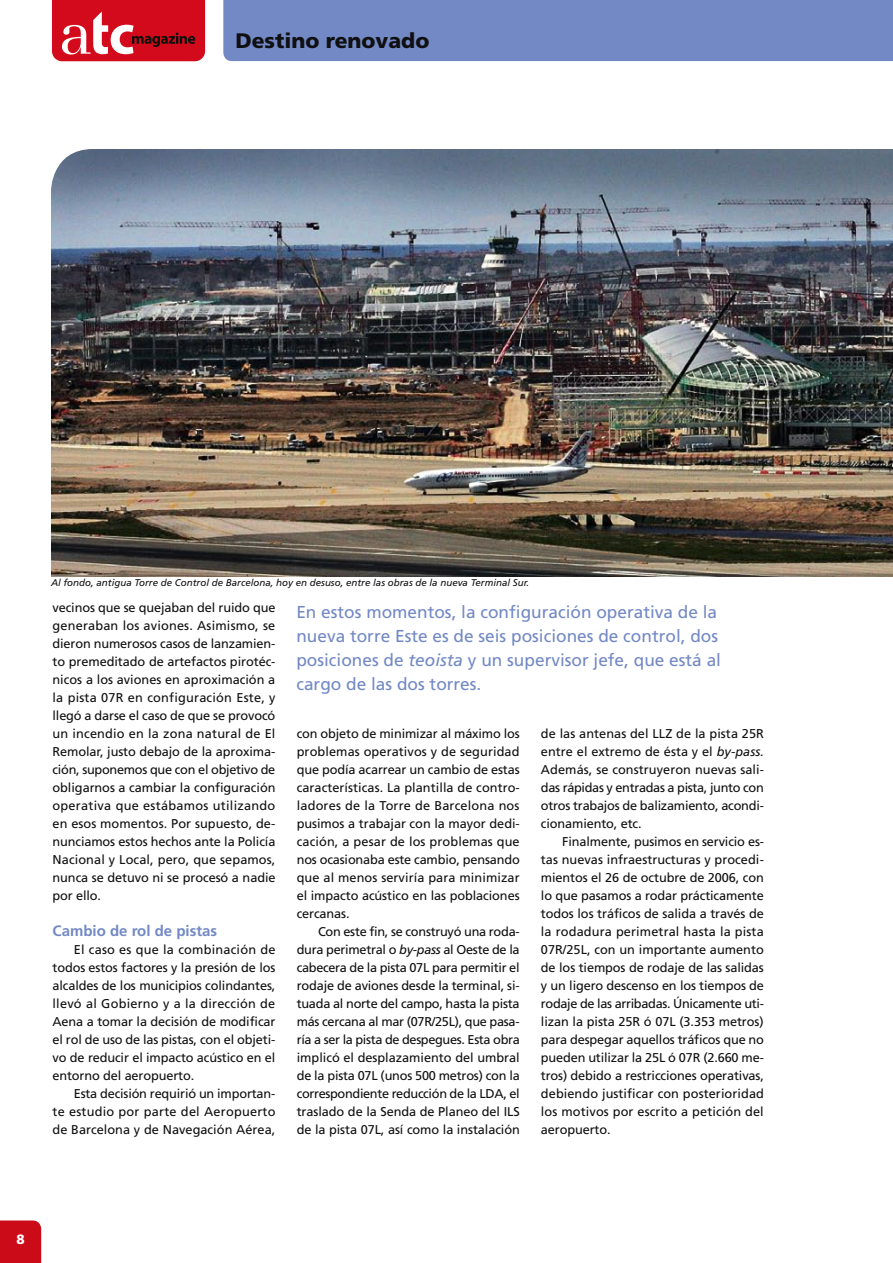
<style>
.page{position:relative;width:893px;height:1263px;background:#fff}
.page>*{position:absolute;margin:0;border:0;box-sizing:border-box;transform-origin:0 0}
.t1{font:900 21px "Frutiger";color:#101012}
.t2{font:17.25px/24px "Frutiger";color:#7389c5}
.t3{font:700 15px "Frutiger";color:#7389c5}
.t4{font:900 13.5px "Frutiger";color:#fff}
.t5{font:12.75px/18px "Frutiger";letter-spacing:-.005em;color:#101012;text-align:justify}
.t6{font:italic 9.75px "Frutiger";color:#101012}
.s1{font-style:italic}
</style>
<div class="page">
<img style="left:51px;top:149px;width:842px;height:427px">
<div style="left:0;top:1220px;width:41px;height:43px;background:#cb0b18"></div>
<svg style="left:51px;top:0;width:154px;height:191px"></svg>
<div style="left:223px;top:0;width:670px;height:61px;background:#7389c5"></div>
<h1 class="t1" style="left:235px;top:28px;width:195px">Destino renovado</h1>
<p class="t6" style="left:51px;top:577px;width:480px">Al fondo, antigua Torre de Control de Barcelona, hoy en desuso, entre las obras de la nueva Terminal Sur.</p>
<p class="t5" style="left:53px;top:598px;width:225px">vecinos que se quejaban del ruido que generaban los aviones. Asimismo, se dieron numerosos casos de lanzamien&shy;to premeditado de artefactos pirotéc&shy;nicos a los aviones en aproximación a la pista 07R en configuración Este, y llegó a darse el caso de que se provocó un incendio en la zona natural de El Remolar, justo debajo de la aproxima&shy;ción, suponemos que con el objetivo de obligarnos a cambiar la configuración operativa que estábamos utilizando en esos momentos. Por supuesto, de&shy;nunciamos estos hechos ante la Policía Nacional y Local, pero, que sepamos, nunca se detuvo ni se procesó a nadie por ello.</p>
<p class="t3" style="left:53px;top:922px;width:166px">Cambio de rol de pistas</p>
<p class="t5" style="left:53px;top:940px;width:224px;text-indent:21px">El caso es que la combinación de todos estos factores y la presión de los alcaldes de los municipios colindantes, llevó al Gobierno y a la dirección de Aena a tomar la decisión de modificar el rol de uso de las pistas, con el objeti&shy;vo de reducir el impacto acústico en el entorno del aeropuerto.</p>
<p class="t5" style="left:53px;top:1084px;width:224px;text-indent:21px">Esta decisión requirió un importan&shy;te estudio por parte del Aeropuerto de Barcelona y de Navegación Aérea,</p>
<h2 class="t2" style="left:296px;top:600px;width:426px">En estos momentos, la configuración operativa de la nueva torre Este es de seis posiciones de control, dos posiciones de <span class="s1">teoista</span> y un supervisor jefe, que está al cargo de las dos torres.</h2>
<p class="t5" style="left:297px;top:724px;width:225px">con objeto de minimizar al máximo los problemas operativos y de seguridad que podía acarrear un cambio de estas características. La plantilla de contro&shy;ladores de la Torre de Barcelona nos pusimos a trabajar con la mayor dedi&shy;cación, a pesar de los problemas que nos ocasionaba este cambio, pensando que al menos serviría para minimizar el impacto acústico en las poblaciones cercanas.</p>
<p class="t5" style="left:297px;top:922px;width:225px;text-indent:21px">Con este fin, se construyó una roda&shy;dura perimetral o <span class="s1">by-pass</span> al Oeste de la cabecera de la pista 07L para permitir el rodaje de aviones desde la terminal, si&shy;tuada al norte del campo, hasta la pista más cercana al mar (07R/25L), que pasa&shy;ría a ser la pista de despegues. Esta obra implicó el desplazamiento del umbral de la pista 07L (unos 500 metros) con la correspondiente reducción de la LDA, el traslado de la Senda de Planeo del ILS de la pista 07L, así como la instalación</p>
<p class="t5" style="left:541px;top:724px;width:224px">de las antenas del LLZ de la pista 25R entre el extremo de ésta y el <span class="s1">by-pass.<br></span>Además, se construyeron nuevas sali&shy;das rápidas y entradas a pista, junto con otros trabajos de balizamiento, acondi&shy;cionamiento, etc.</p>
<p class="t5" style="left:541px;top:832px;width:225px;text-indent:21px">Finalmente, pusimos en servicio es&shy;tas nuevas infraestructuras y procedi&shy;mientos el 26 de octubre de 2006, con lo que pasamos a rodar prácticamente todos los tráficos de salida a través de la rodadura perimetral hasta la pista 07R/25L, con un importante aumento de los tiempos de rodaje de las salidas y un ligero descenso en los tiempos de rodaje de las arribadas. Únicamente uti&shy;lizan la pista 25R ó 07L (3.353 metros) para despegar aquellos tráficos que no pueden utilizar la 25L ó 07R (2.660 me&shy;tros) debido a restricciones operativas, debiendo justificar con posterioridad los motivos por escrito a petición del aeropuerto.</p>
<p class="t4" style="left:17px;top:1231px;width:10px">8</p>
</div>
